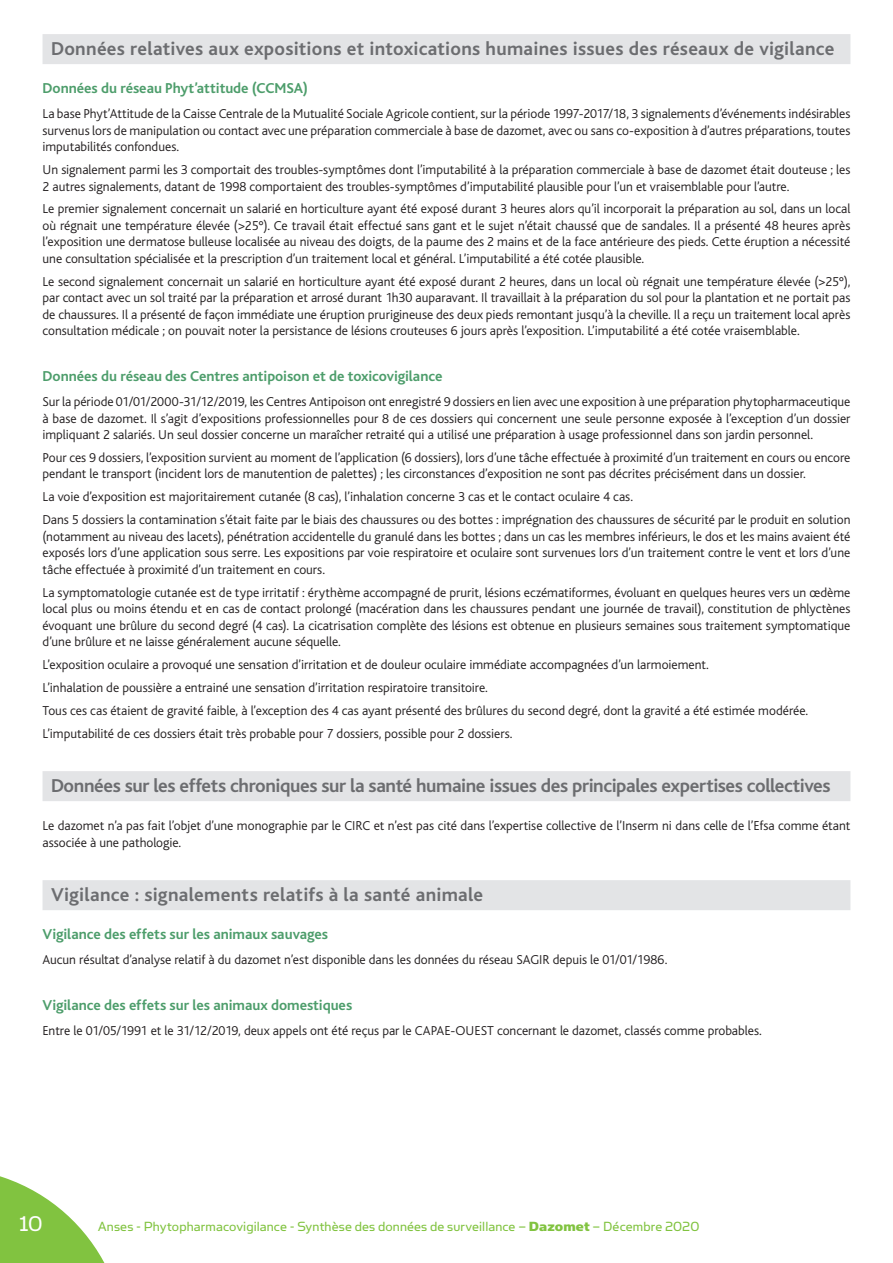
<style>
.page{position:relative;width:893px;height:1263px;background:#fff}
.page>*{position:absolute;margin:0;border:0;box-sizing:border-box;transform-origin:0 0}
.t1{font:24px "Simian Text Orangutan";color:#fff}
.t2{font:700 19.5px "Bliss";letter-spacing:.005em;color:#6c6d70}
.t3{font:700 19.5px "Bliss";letter-spacing:-.02em;color:#6c6d70}
.t4{font:700 15px "Bliss";letter-spacing:-.005em;color:#4d9d6b}
.t5{font:15px "Simian Text Orangutan";letter-spacing:.01em;color:#81c340}
.t6{font:300 13.5px/16.5px "Bliss";color:#231f20;text-align:justify}
.s1{font-family:"Simian Text Chimpanzee"}
</style>
<div class="page">
<svg style="left:0;top:1176px;width:105px;height:87px"></svg>
<div style="left:43px;top:34px;width:807px;height:30px;background:#e3e4e6"></div>
<div style="left:43px;top:771px;width:807px;height:30px;background:#e3e4e6"></div>
<div style="left:43px;top:880px;width:807px;height:30px;background:#e3e4e6"></div>
<h2 class="t2" style="left:51px;top:39px;width:785px">Données relatives aux expositions et intoxications humaines issues des réseaux de vigilance</h2>
<p class="t4" style="left:43px;top:80px;width:267px">Données du réseau Phyt’attitude (CCMSA)</p>
<p class="t6" style="left:43px;top:106px;width:809px">La base Phyt’Attitude de la Caisse Centrale de la Mutualité Sociale Agricole contient, sur la période 1997-2017/18, 3 signalements d’événements indésirables survenus lors de manipulation ou contact avec une préparation commerciale à base de dazomet, avec ou sans co-exposition à d’autres préparations, toutes imputabilités confondues.</p>
<p class="t6" style="left:43px;top:162px;width:809px">Un signalement parmi les 3 comportait des troubles-symptômes dont l’imputabilité à la préparation commerciale à base de dazomet était douteuse ; les<br>2 autres signalements, datant de 1998 comportaient des troubles-symptômes d’imputabilité plausible pour l’un et vraisemblable pour l’autre.</p>
<p class="t6" style="left:43px;top:201px;width:809px">Le premier signalement concernait un salarié en horticulture ayant été exposé durant 3 heures alors qu’il incorporait la préparation au sol, dans un local où régnait une température élevée (&gt;25°). Ce travail était effectué sans gant et le sujet n’était chaussé que de sandales. Il a présenté 48 heures après l’exposition une dermatose bulleuse localisée au niveau des doigts, de la paume des 2 mains et de la face antérieure des pieds. Cette éruption a nécessité une consultation spécialisée et la prescription d’un traitement local et général. L’imputabilité a été cotée plausible.</p>
<p class="t6" style="left:43px;top:273px;width:809px">Le second signalement concernait un salarié en horticulture ayant été exposé durant 2 heures, dans un local où régnait une température élevée (&gt;25°), par contact avec un sol traité par la préparation et arrosé durant 1h30 auparavant. Il travaillait à la préparation du sol pour la plantation et ne portait pas de chaussures. Il a présenté de façon immédiate une éruption prurigineuse des deux pieds remontant jusqu’à la cheville. Il a reçu un traitement local après consultation médicale ; on pouvait noter la persistance de lésions crouteuses 6 jours après l’exposition. L’imputabilité a été cotée vraisemblable.</p>
<p class="t4" style="left:43px;top:368px;width:401px">Données du réseau des Centres antipoison et de toxicovigilance</p>
<p class="t6" style="left:43px;top:394px;width:809px">Sur la période 01/01/2000-31/12/2019, les Centres Antipoison ont enregistré 9 dossiers en lien avec une exposition à une préparation phytopharmaceutique à base de dazomet. Il s’agit d’expositions professionnelles pour 8 de ces dossiers qui concernent une seule personne exposée à l’exception d’un dossier impliquant 2 salariés. Un seul dossier concerne un maraîcher retraité qui a utilisé une préparation à usage professionnel dans son jardin personnel.</p>
<p class="t6" style="left:43px;top:449px;width:809px">Pour ces 9 dossiers, l’exposition survient au moment de l’application (6 dossiers), lors d’une tâche effectuée à proximité d’un traitement en cours ou encore pendant le transport (incident lors de manutention de palettes) ; les circonstances d’exposition ne sont pas décrites précisément dans un dossier.</p>
<p class="t6" style="left:43px;top:486px;width:809px;line-height:23px">La voie d’exposition est majoritairement cutanée (8 cas), l’inhalation concerne 3 cas et le contact oculaire 4 cas.<br>Dans 5 dossiers la contamination s’était faite par le biais des chaussures ou des bottes : imprégnation des chaussures de sécurité par le produit en solution</p>
<p class="t6" style="left:43px;top:528px;width:809px">(notamment au niveau des lacets), pénétration accidentelle du granulé dans les bottes ; dans un cas les membres inférieurs, le dos et les mains avaient été exposés lors d’une application sous serre. Les expositions par voie respiratoire et oculaire sont survenues lors d’un traitement contre le vent et lors d’une tâche effectuée à proximité d’un traitement en cours.</p>
<p class="t6" style="left:43px;top:584px;width:809px">La symptomatologie cutanée est de type irritatif : érythème accompagné de prurit, lésions eczématiformes, évoluant en quelques heures vers un œdème local plus ou moins étendu et en cas de contact prolongé (macération dans les chaussures pendant une journée de travail), constitution de phlyctènes évoquant une brûlure du second degré (4 cas). La cicatrisation complète des lésions est obtenue en plusieurs semaines sous traitement symptomatique d’une brûlure et ne laisse généralement aucune séquelle.</p>
<p class="t6" style="left:43px;top:653px;width:767px;line-height:23px;text-align:left">L’exposition oculaire a provoqué une sensation d’irritation et de douleur oculaire immédiate accompagnées d’un larmoiement.<br>L’inhalation de poussière a entrainé une sensation d’irritation respiratoire transitoire.<br>Tous ces cas étaient de gravité faible, à l’exception des 4 cas ayant présenté des brûlures du second degré, dont la gravité a été estimée modérée.<br>L’imputabilité de ces dossiers était très probable pour 7 dossiers, possible pour 2 dossiers.</p>
<h2 class="t3" style="left:51px;top:776px;width:781px">Données sur les effets chroniques sur la santé humaine issues des principales expertises collectives</h2>
<p class="t6" style="left:43px;top:818px;width:809px">Le dazomet n’a pas fait l’objet d’une monographie par le CIRC et n’est pas cité dans l’expertise collective de l’Inserm ni dans celle de l’Efsa comme étant associée à une pathologie.</p>
<h2 class="t2" style="left:51px;top:885px;width:434px">Vigilance : signalements relatifs à la santé animale</h2>
<p class="t4" style="left:43px;top:926px;width:287px">Vigilance des effets sur les animaux sauvages</p>
<p class="t6" style="left:43px;top:952px;width:626px">Aucun résultat d’analyse relatif à du dazomet n’est disponible dans les données du réseau SAGIR depuis le 01/01/1986.</p>
<p class="t4" style="left:43px;top:997px;width:311px">Vigilance des effets sur les animaux domestiques</p>
<p class="t6" style="left:43px;top:1022px;width:721px">Entre le 01/05/1991 et le 31/12/2019, deux appels ont été reçus par le CAPAE-OUEST concernant le dazomet, classés comme probables.</p>
<h1 class="t1" style="left:19px;top:1210px;width:25px">10</h1>
<p class="t5" style="left:98px;top:1218px;width:603px">Anses - Phytopharmacovigilance - Synthèse des données de surveillance – <span class="s1">Dazomet</span> – Décembre 2020</p>
</div>
